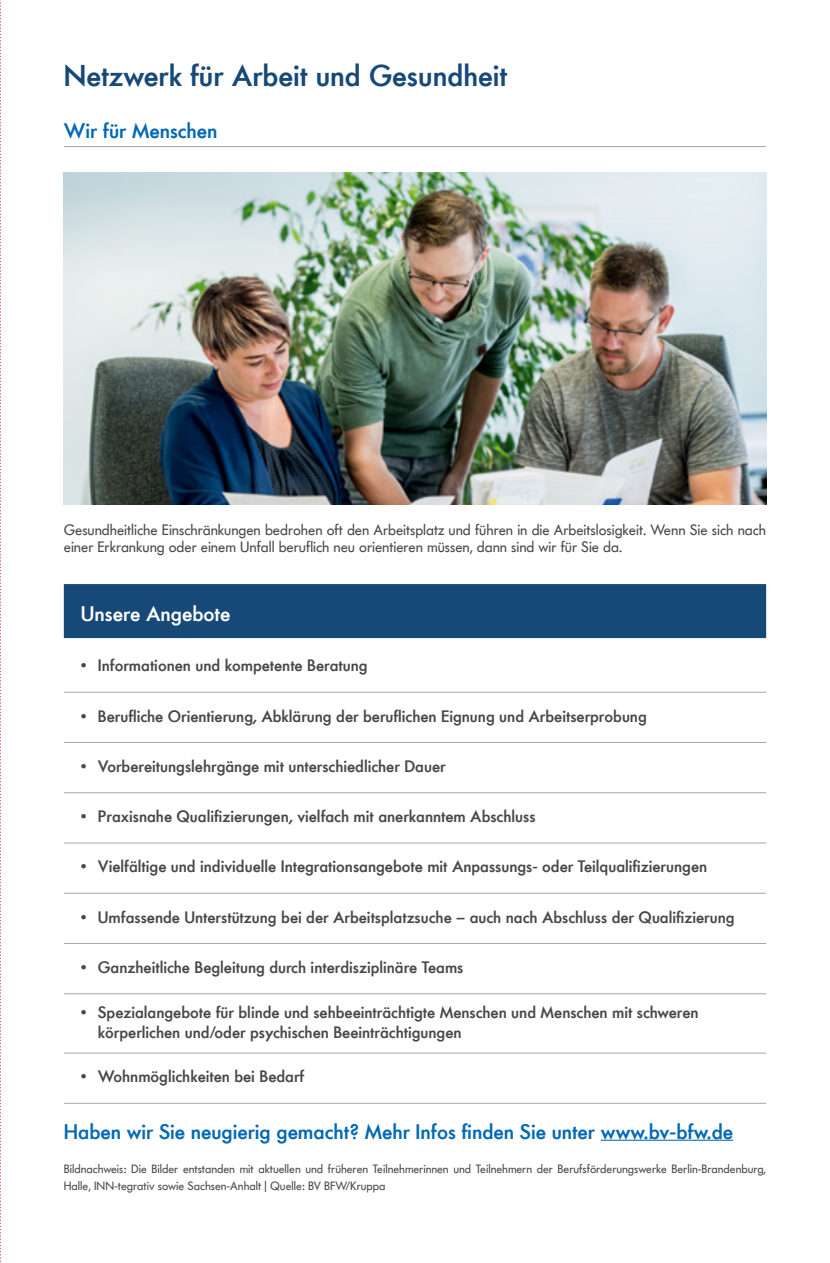
<style>
.page{position:relative;width:830px;height:1263px;background:#fff}
.page>*{position:absolute;margin:0;border:0;box-sizing:border-box;transform-origin:0 0}
.t1{font:500 30px "Futura BQ";color:#164878}
.t2{font:500 21px "Futura BQ";color:#0068b4}
.angebote_H3{font:500 21px "Futura BQ";color:#fff}
.angebote_text{font:500 16.5px/20.2px "Futura BQ";color:#484847}
.bildunterschrift{font:15px/17.2px "Futura BQ";color:#484847}
.bildnachweis{font:12px/17.2px "Futura BQ";color:#484847}
</style>
<div class="page">
<img style="left:64px;top:172px;width:701px;height:332px">
<div style="left:64px;top:584px;width:701px;height:54px;background:#164878"></div>
<hr style="left:64px;top:692px;width:701px;height:1px;background:#a4aaa0">
<hr style="left:64px;top:742px;width:701px;height:1px;background:#a4aaa0">
<hr style="left:64px;top:792px;width:701px;height:1px;background:#a4aaa0">
<hr style="left:64px;top:843px;width:701px;height:1px;background:#a4aaa0">
<hr style="left:64px;top:893px;width:701px;height:1px;background:#a4aaa0">
<hr style="left:64px;top:943px;width:701px;height:1px;background:#a4aaa0">
<hr style="left:64px;top:993px;width:701px;height:1px;background:#a4aaa0">
<hr style="left:64px;top:1053px;width:701px;height:1px;background:#a4aaa0">
<hr style="left:64px;top:1103px;width:701px;height:1px;background:#a4aaa0">
<hr style="left:64px;top:146px;width:701px;height:1px;background:#a4aaa0">
<hr style="left:600px;top:1140px;width:132px;height:1px;background:#0068b4">
<svg style="left:0;top:0;width:1px;height:1262px"></svg>
<h1 class="t1" style="left:64px;top:56px;width:445px">Netzwerk für Arbeit und Gesundheit</h1>
<h2 class="t2" style="left:64px;top:117px;width:155px">Wir für Menschen</h2>
<p class="bildunterschrift" style="left:64px;top:521px;width:703px">Gesundheitliche Einschränkungen bedrohen oft den Arbeitsplatz und führen in die Arbeitslosigkeit. Wenn Sie sich nach einer Erkrankung oder einem Unfall beruflich neu orientieren müssen, dann sind wir für Sie da.</p>
<h3 class="angebote_H3" style="left:81px;top:600px;width:151px">Unsere Angebote</h3>
<p class="angebote_text" style="left:81px;top:655px;width:288px">• Informationen und kompetente Beratung</p>
<p class="angebote_text" style="left:81px;top:706px;width:567px">• Berufliche Orientierung, Abklärung der beruflichen Eignung und Arbeitserprobung</p>
<p class="angebote_text" style="left:81px;top:756px;width:366px">• Vorbereitungslehrgänge mit unterschiedlicher Dauer</p>
<p class="angebote_text" style="left:81px;top:806px;width:456px">• Praxisnahe Qualifizierungen, vielfach mit anerkanntem Abschluss</p>
<p class="angebote_text" style="left:81px;top:856px;width:627px">• Vielfältige und individuelle Integrationsangebote mit Anpassungs- oder Teilqualifizierungen</p>
<p class="angebote_text" style="left:81px;top:907px;width:655px">• Umfassende Unterstützung bei der Arbeitsplatzsuche – auch nach Abschluss der Qualifizierung</p>
<p class="angebote_text" style="left:81px;top:957px;width:384px">• Ganzheitliche Begleitung durch interdisziplinäre Teams</p>
<p class="angebote_text" style="left:98px;top:1002px;width:602px;text-indent:-17px">• Spezialangebote für blinde und sehbeeinträchtigte Menschen und Menschen mit schweren körperlichen und/oder psychischen Beeinträchtigungen</p>
<p class="angebote_text" style="left:81px;top:1066px;width:225px">• Wohnmöglichkeiten bei Bedarf</p>
<h2 class="t2" style="left:64px;top:1118px;width:670px">Haben wir Sie neugierig gemacht? Mehr Infos finden Sie unter www.bv-bfw.de</h2>
<p class="bildnachweis" style="left:64px;top:1160px;width:703px">Bildnachweis: Die Bilder entstanden mit aktuellen und früheren Teilnehmerinnen und Teilnehmern der Berufsförderungswerke Berlin-Brandenburg,<br>Halle, INN-tegrativ sowie Sachsen-Anhalt | Quelle: BV BFW/Kruppa</p>
</div>
